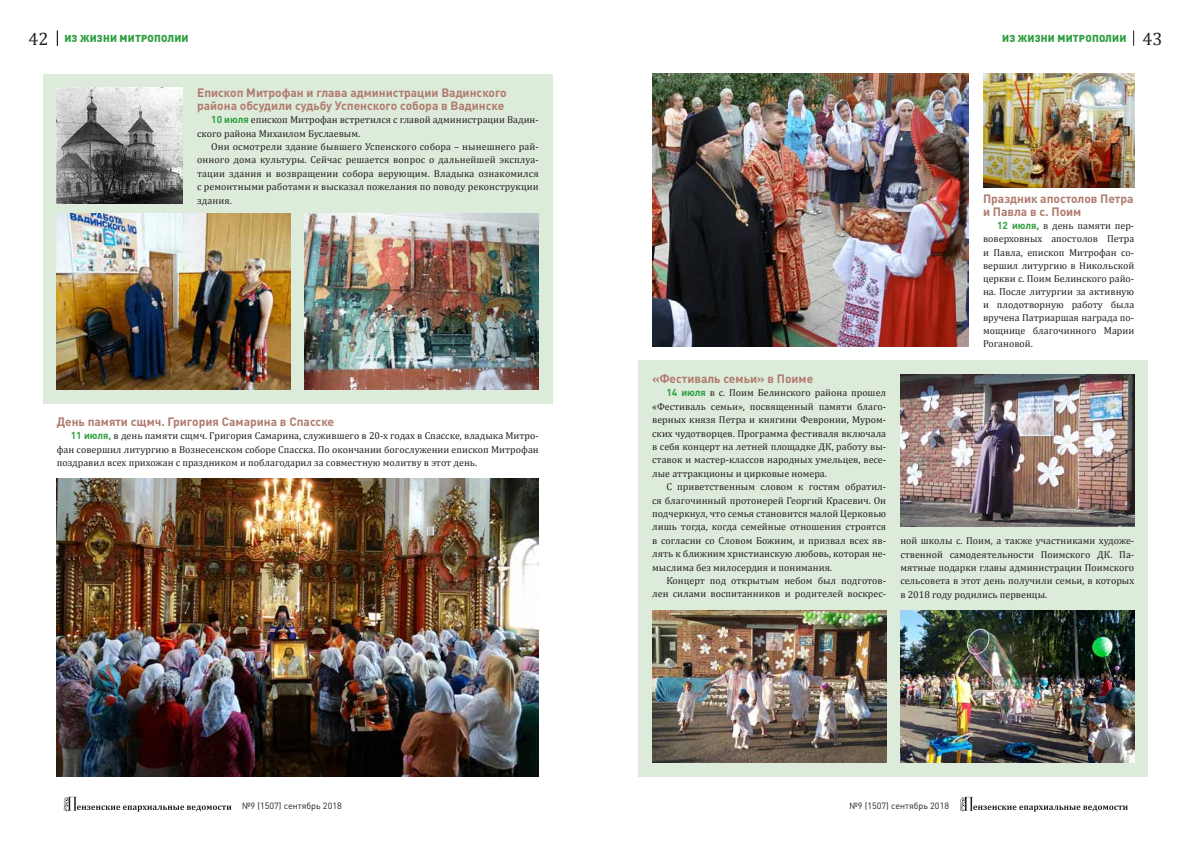
<style>
.page{position:relative;width:1191px;height:842px;background:#fff}
.page>*{position:absolute;margin:0;border:0;box-sizing:border-box;transform-origin:0 0}
.t1{font:18px "Cambria";color:#231f20}
.t2{font:700 12px/13.3px "DIN Pro";color:#b07b6e}
.t3{font:10px/13.4px "Cambria";color:#231f20;text-align:justify}
.t4{font:900 10px "DIN Pro";letter-spacing:.02em;color:#2f9f41}
.t5{font:9px "DIN Pro";color:#231f20}
.s1{font-family:"Cambria";font-weight:400;font-size:18px;color:#231f20}
.s2{font-family:"DIN Pro";font-weight:700;color:#2f9f41}
</style>
<div class="page">
<div style="left:43px;top:74px;width:510px;height:329px;background:#ddebda"></div>
<div style="left:638px;top:360px;width:510px;height:417px;background:#ddebda"></div>
<img style="left:900px;top:374px;width:234px;height:152px">
<img style="left:900px;top:611px;width:234px;height:152px">
<img style="left:652px;top:74px;width:316px;height:272px">
<img style="left:652px;top:611px;width:234px;height:152px">
<img style="left:983px;top:74px;width:151px;height:113px">
<img style="left:57px;top:214px;width:234px;height:175px">
<img style="left:305px;top:214px;width:234px;height:175px">
<img style="left:57px;top:88px;width:125px;height:116px">
<img style="left:57px;top:479px;width:482px;height:298px">
<svg style="left:64px;top:797px;width:167px;height:15px"></svg>
<svg style="left:960px;top:797px;width:167px;height:15px"></svg>
<svg style="left:1133px;top:31px;width:1px;height:15px"></svg>
<svg style="left:57px;top:31px;width:1px;height:15px"></svg>
<h1 class="t1" style="left:28px;top:28px;width:21px">42</h1>
<p class="t4" style="left:64px;top:29px;width:126px">Из жизни митрополии</p>
<p class="t4" style="left:1002px;top:29px;width:162px">Из жизни митрополии <span class="s1">43</span></p>
<p class="t2" style="left:197px;top:84px;width:311px">Епископ Митрофан и глава администрации Вадинского района обсудили судьбу Успенского собора в Вадинске</p>
<p class="t3" style="left:197px;top:113px;width:343px;text-indent:14px"><span class="s2">10 июля</span> епископ Митрофан встретился с главой администрации Вадин&shy;ского района Михаилом Буслаевым.</p>
<p class="t3" style="left:197px;top:140px;width:343px;text-indent:14px">Они осмотрели здание бывшего Успенского собора – нынешнего рай&shy;онного дома культуры. Сейчас решается вопрос о дальнейшей эксплуа&shy;тации здания и возвращении собора верующим. Владыка ознакомился с ремонтными работами и высказал пожелания по поводу реконструкции здания.</p>
<p class="t2" style="left:57px;top:414px;width:279px">День памяти сщмч. Григория Самарина в Спасске</p>
<p class="t3" style="left:57px;top:429px;width:483px;text-indent:14px"><span class="s2">11 июля,</span> в день памяти сщмч. Григория Самарина, служившего в 20-х годах в Спасске, владыка Митро&shy;фан совершил литургию в Вознесенском соборе Спасска. По окончании богослужении епископ Митрофан поздравил всех прихожан с праздником и поблагодарил за совместную молитву в этот день.</p>
<p class="t2" style="left:652px;top:370px;width:163px">«Фестиваль семьи» в Поиме</p>
<p class="t3" style="left:652px;top:386px;width:235px;text-indent:14px"><span class="s2">14 июля</span> в с. Поим Белинского района прошел «Фестиваль семьи», посвященный памяти благо&shy;верных князя Петра и княгини Февронии, Муром&shy;ских чудотворцев. Программа фестиваля включала в себя концерт на летней площадке ДК, работу вы&shy;ставок и мастер-классов народных умельцев, весе&shy;лые аттракционы и цирковые номера.</p>
<p class="t3" style="left:652px;top:480px;width:235px;text-indent:14px">С приветственным словом к гостям обратил&shy;ся благочинный протоиерей Георгий Красевич. Он подчеркнул, что семья становится малой Церковью лишь тогда, когда семейные отношения строятся в согласии со Словом Божиим, и призвал всех яв&shy;лять к ближним христианскую любовь, которая не&shy;мыслима без милосердия и понимания.</p>
<p class="t3" style="left:652px;top:574px;width:235px;text-align:right">Концерт под открытым небом был подготов&shy;лен силами воспитанников и родителей воскрес-</p>
<p class="t2" style="left:983px;top:191px;width:152px">Праздник апостолов Петра и Павла в с. Поим</p>
<p class="t3" style="left:983px;top:220px;width:153px;line-height:13px;text-indent:14px"><span class="s2">12 июля,</span> в день памяти пер&shy;воверховных апостолов Петра и Павла, епископ Митрофан со&shy;вершил литургию в Никольской церкви с. Поим Белинского райо&shy;на. После литургии за активную и плодотворную работу была вручена Патриаршая награда по&shy;мощнице благочинного Марии Рогановой.</p>
<p class="t3" style="left:900px;top:534px;width:235px">ной школы с. Поим, а также участниками художе&shy;ственной самодеятельности Поимского ДК. Па&shy;мятные подарки главы администрации Поимского сельсовета в этот день получили семьи, в которых в 2018 году родились первенцы.</p>
<p class="t5" style="left:242px;top:799px;width:101px">№9 (1507) сентябрь 2018</p>
<p class="t5" style="left:849px;top:799px;width:101px">№9 (1507) сентябрь 2018</p>
</div>
